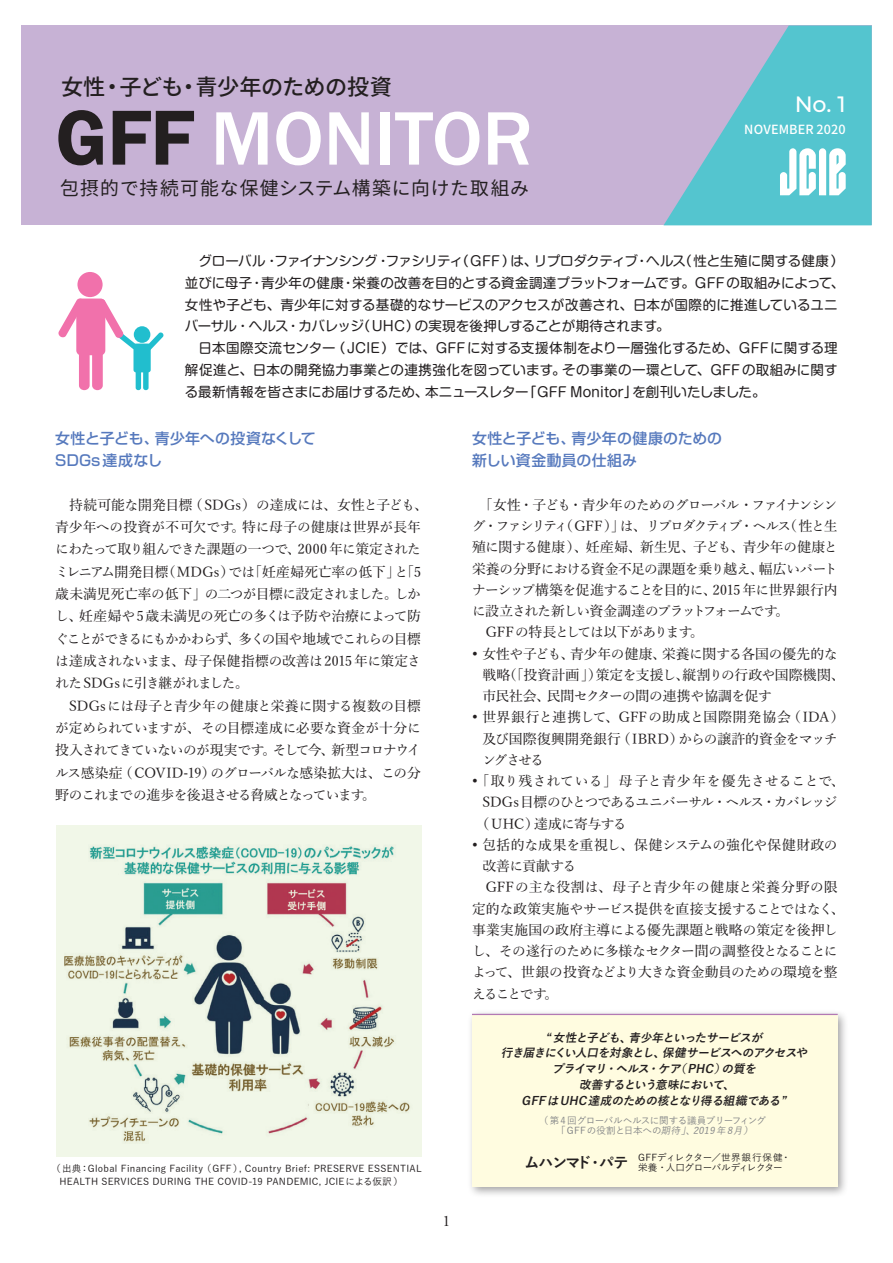
<style>
.page{position:relative;width:893px;height:1263px;background:#fff}
.page>*{position:absolute;margin:0;border:0;box-sizing:border-box;transform-origin:0 0}
.t1{font:500 78.3px "ITC Franklin Gothic Std";color:#fff}
.t2{font:500 22.2px "Noto Sans CJ Kjp";letter-spacing:-.015em;color:#231f20}
.t3{font:500 22.2px "Montserrat";color:#fff}
.t4{font:18.75px "Noto Sans CJ Kjp";letter-spacing:.05em;color:#231f20}
.t5{font:15.9px "Adobe Garamond Pro";color:#231f20}
.t6{font:500 14.85px/22.4px "Shin Go Pro";letter-spacing:.01em;color:#5679bd}
.t7{font:14.85px "Yu Gothic Std B";letter-spacing:-.08em;color:#231f20}
.t8{font:13.8px/22.4px "Yu Mincho Std M";letter-spacing:-.03em;color:#231f20}
.t9{font:13.8px/21.3px "Yu Mincho Std M";letter-spacing:-.055em;color:#231f20}
.t10{font:13.8px/21.3px "Yu Mincho Std M";letter-spacing:.01em;color:#231f20}
.t11{font:13.8px "Yu Mincho Std M";letter-spacing:-.075em;color:#231f20}
.t12{font:13.8px "Yu Mincho Std M";letter-spacing:-.06em;color:#231f20}
.t13{font:13.8px "Yu Mincho Std M";letter-spacing:.015em;color:#231f20}
.t14{font:13.8px "Yu Mincho Std M";color:#231f20}
.t15{font:13.8px "Yu Mincho Std M";letter-spacing:.025em;color:#231f20}
.t16{font:13.5px/21.8px "Shin M Go Pro";letter-spacing:.005em;color:#231f20}
.t17{font:500 12.6px "Noto Sans CJ Kjp";letter-spacing:.01em;color:#fff}
.t18{font:italic 11.7px/15.9px "Yu Gothic Std B";color:#231f20;text-align:center}
.t19{font:9.6px/12.8px "Yu Gothic Std M";letter-spacing:.025em;color:#231f20}
.t20{font:9.6px/10.6px "Yu Gothic Std M";letter-spacing:-.035em;color:#808285}
.t21{font:9.6px/10.6px "Yu Gothic Std M";letter-spacing:-.035em;color:#231f20}
.s1{font-weight:600;color:#231f20}
.s2{font-style:italic}
</style>
<div class="page">
<div style="left:21px;top:26px;width:851px;height:199px;background:#c7b2d5"></div>
<svg style="left:664px;top:26px;width:208px;height:199px"></svg>
<div style="left:56px;top:825px;width:366px;height:331px;background:#f1f7e8"></div>
<img style="left:65px;top:845px;width:345px;height:298px">
<div style="left:467px;top:1009px;width:382px;height:189px;background:#838283;opacity:.75"></div>
<div style="left:472px;top:1015px;width:366px;height:171px;background:#fffce0"></div>
<hr style="left:472px;top:1014px;width:366px;height:1px;background:#b279b4">
<div style="left:134px;top:326px;width:16px;height:17px;background:#21bece;border-radius:50%"></div>
<div style="left:133px;top:344px;width:18px;height:28px;background:#21bece;border-radius:3px"></div>
<div style="left:143px;top:369px;width:6px;height:21px;background:#21bece;border-radius:3px"></div>
<svg style="left:146px;top:332px;width:18px;height:19px"></svg>
<div style="left:136px;top:369px;width:5px;height:21px;background:#21bece;border-radius:3px"></div>
<div style="left:77px;top:272px;width:26px;height:25px;background:#f171ab;border-radius:50%"></div>
<div style="left:76px;top:299px;width:29px;height:56px;background:#f171ab;border-radius:5px"></div>
<div style="left:79px;top:348px;width:11px;height:42px;background:#f171ab;border-radius:5px"></div>
<div style="left:92px;top:348px;width:11px;height:42px;background:#f171ab;border-radius:5px"></div>
<svg style="left:102px;top:299px;width:35px;height:51px"></svg>
<svg style="left:58px;top:298px;width:27px;height:40px"></svg>
<h2 class="t2" style="left:61px;top:74px;width:333px">女性・子ども・青少年のための投資</h2>
<h1 class="t1" style="left:56px;top:95px;width:478px"><span class="s1">GFF</span> MONITOR</h1>
<h3 class="t4" style="left:60px;top:178px;width:470px">包摂的で持続可能な保健システム構築に向けた取組み</h3>
<h2 class="t3" style="left:795px;top:88px;width:52px">No. 1</h2>
<p class="t17" style="left:744px;top:122px;width:103px">NOVEMBER 2020</p>
<p class="t16" style="left:185px;top:248px;width:661px">　グローバル・ファイナンシング・ファシリティ（ GFF ）は、リプロダクティブ・ヘルス（性と生殖に関する健康）並びに母子・青少年の健康・栄養の改善を目的とする資金調達プラットフォームです。GFFの取組みによって、女性や子ども、青少年に対する基礎的なサービスのアクセスが改善され、日本が国際的に推進しているユニバーサル・ヘルス・カバレッジ（UHC）の実現を後押しすることが期待されます。<br>　日本国際交流センター（JCIE）では、GFFに対する支援体制をより一層強化するため、GFFに関する理解促進と、日本の開発協力事業との連携強化を図っています。その事業の一環として、GFFの取組みに関する最新情報を皆さまにお届けするため、本ニュースレター「GFF Monitor」を創刊いたしました。</p>
<p class="t6" style="left:55px;top:425px;width:262px">女性と子ども、青少年への投資なくして<br>SDGs達成なし</p>
<p class="t8" style="left:55px;top:494px;width:374px">　持続可能な開発目標（SDGs）の達成には、女性と子ども、青少年への投資が不可欠です。特に母子の健康は世界が長年にわたって取り組んできた課題の一つで、2000 年に策定されたミレニアム開発目標（MDGs）では「妊産婦死亡率の低下」と「5歳未満児死亡率の低下」の二つが目標に設定されました。しかし、妊産婦や5歳未満児の死亡の多くは予防や治療によって防ぐことができるにもかかわらず、多くの国や地域でこれらの目標は達成されないまま、母子保健指標の改善は2015 年に策定されたSDGsに引き継がれました。<br>　SDGsには母子と青少年の健康と栄養に関する複数の目標が定められていますが、その目標達成に必要な資金が十分に投入されてきていないのが現実です。そして今、新型コロナウイルス感染症（ COVID-19）のグローバルな感染拡大は、この分野のこれまでの進歩を後退させる脅威となっています。</p>
<p class="t19" style="left:59px;top:1162px;width:364px;text-indent:-8px">（出典：Global Financing Facility （GFF）, Country Brief: PRESERVE ESSENTIAL<br>HEALTH SERVICES DURING THE COVID-19 PANDEMIC, JCIEによる仮訳）</p>
<p class="t5" style="left:442px;top:1212px;width:9px">1</p>
<p class="t6" style="left:472px;top:425px;width:252px">女性と子ども、青少年の健康のための新しい資金動員の仕組み</p>
<p class="t9" style="left:472px;top:494px;width:367px">　「女性・子ども・青少年のためのグローバル・ファイナンシング・ファシリティ（GFF）」は、リプロダクティブ・ヘルス（性と生殖に関する健康）、妊産婦、新生児、子ども、青少年の健康と栄養の分野における資金不足の課題を乗り越え、幅広いパートナーシップ構築を促進することを目的に、2015 年に世界銀行内に設立された新しい資金調達のプラットフォームです。<br>　GFFの特長としては以下があります。</p>
<p class="t8" style="left:482px;top:643px;width:364px;line-height:21.3px;text-indent:-10px">• 女性や子ども、青少年の健康、栄養に関する各国の優先的な戦略（「投資計画」）策定を支援し、縦割りの行政や国際機関、市民社会、民間セクターの間の連携や協調を促す</p>
<p class="t10" style="left:482px;top:707px;width:364px;text-indent:-10px">• 世界銀行と連携して、GFFの助成と国際開発協会（IDA）及び国際復興開発銀行（IBRD）からの譲許的資金をマッチングさせる</p>
<p class="t13" style="left:472px;top:771px;width:374px">• 「取り残されている」母子と青少年を優先させることで、</p>
<p class="t11" style="left:482px;top:792px;width:357px">SDGs 目標のひとつであるユニバーサル・ヘルス・カバレッジ</p>
<p class="t8" style="left:475px;top:812px;width:153px">（UHC）達成に寄与する</p>
<p class="t14" style="left:472px;top:835px;width:367px">• 包括的な成果を重視し、保健システムの強化や保健財政の</p>
<p class="t8" style="left:482px;top:855px;width:95px">改善に貢献する</p>
<p class="t15" style="left:472px;top:877px;width:367px">　GFFの主な役割は、母子と青少年の健康と栄養分野の限</p>
<p class="t8" style="left:472px;top:897px;width:374px">定的な政策実施やサービス提供を直接支援することではなく、</p>
<p class="t8" style="left:472px;top:919px;width:367px">事業実施国の政府主導による優先課題と戦略の策定を後押し</p>
<p class="t12" style="left:472px;top:941px;width:367px">し、その遂行のために多様なセクター間の調整役となることに</p>
<p class="t8" style="left:472px;top:961px;width:367px">よって、世銀の投資などより大きな資金動員のための環境を整</p>
<p class="t8" style="left:472px;top:982px;width:88px">えることです。</p>
<p class="t18" style="left:501px;top:1029px;width:311px">“ 女性と子ども、青少年といったサービスが<br>行き届きにくい人口を対象とし、保健サービスへのアクセスやプライマリ・ヘルス・ケア（ PHC）の質を<br>改善するという意味において、<br>GFFはUHC達成のための核となり得る組織である”</p>
<p class="t20" style="left:556px;top:1114px;width:212px;text-indent:-17px">（第 4 回グローバルヘルスに関する議員ブリーフィング「 GFF の役割と日本への<span class="s2">期待」、2019年8月）</span></p>
<p class="t7" style="left:524px;top:1152px;width:106px">ムハンマド・パテ</p>
<p class="t21" style="left:638px;top:1151px;width:154px">GFFディレクター／世界銀行保健・栄養・人口グローバルディレクター</p>
</div>
